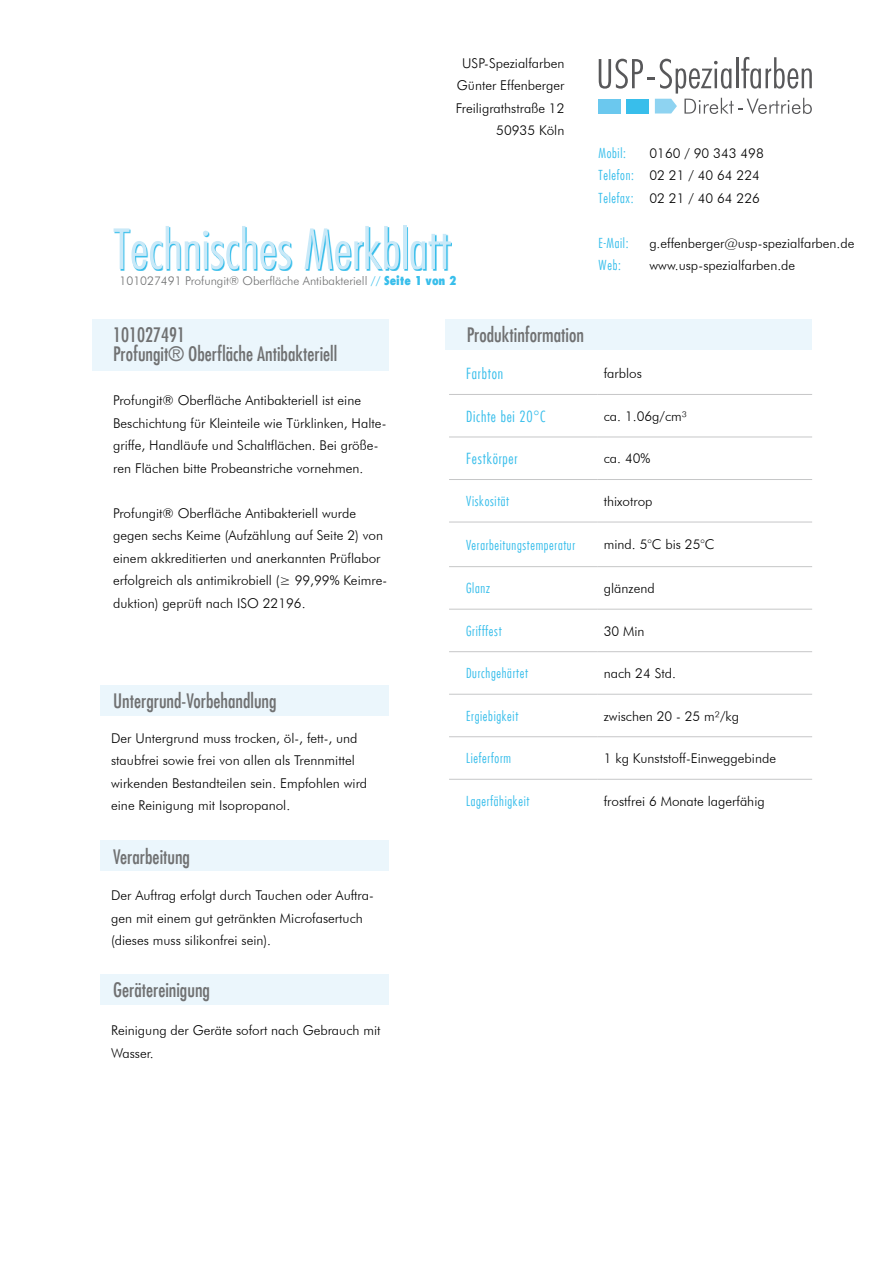
<style>
.page{position:relative;width:893px;height:1263px;background:#fff}
.page>*{position:absolute;margin:0;border:0;box-sizing:border-box;transform-origin:0 0}
.t1{font:300 condensed 53.7px "Futura LT";color:#c9e9f8}
.t2{font:condensed 19.5px/19.5px "Futura LT";color:#707172}
.t3{font:300 condensed 15px "Futura LT";letter-spacing:.05em;color:#38beeb}
.t4{font:300 13.5px/22.5px "Futura BT";color:#000}
.t5{font:300 condensed 13.5px "Futura LT";letter-spacing:.05em;color:#38beeb}
.t6{font:300 12px "Futura BT";color:#707172}
.s1{font-family:"Futura LT";font-stretch:condensed;color:#38beeb}
.s2{color:#38beeb}
.s3{font-family:"Futura LT";font-weight:800;font-stretch:condensed;color:#38beeb}
</style>
<div class="page">
<hr style="left:449px;top:394px;width:149px;height:1px;background:#c6c7c8">
<hr style="left:598px;top:394px;width:214px;height:1px;background:#c6c7c8">
<hr style="left:449px;top:437px;width:149px;height:1px;background:#c6c7c8">
<hr style="left:598px;top:437px;width:214px;height:1px;background:#c6c7c8">
<hr style="left:449px;top:479px;width:149px;height:1px;background:#c6c7c8">
<hr style="left:598px;top:479px;width:214px;height:1px;background:#c6c7c8">
<hr style="left:449px;top:522px;width:149px;height:1px;background:#c6c7c8">
<hr style="left:598px;top:522px;width:214px;height:1px;background:#c6c7c8">
<hr style="left:449px;top:566px;width:149px;height:1px;background:#c6c7c8">
<hr style="left:598px;top:566px;width:214px;height:1px;background:#c6c7c8">
<hr style="left:449px;top:609px;width:149px;height:1px;background:#c6c7c8">
<hr style="left:598px;top:609px;width:214px;height:1px;background:#c6c7c8">
<hr style="left:449px;top:651px;width:149px;height:1px;background:#c6c7c8">
<hr style="left:598px;top:651px;width:214px;height:1px;background:#c6c7c8">
<hr style="left:449px;top:694px;width:149px;height:1px;background:#c6c7c8">
<hr style="left:598px;top:694px;width:214px;height:1px;background:#c6c7c8">
<hr style="left:449px;top:736px;width:149px;height:1px;background:#c6c7c8">
<hr style="left:598px;top:736px;width:214px;height:1px;background:#c6c7c8">
<hr style="left:449px;top:779px;width:149px;height:1px;background:#c6c7c8">
<hr style="left:598px;top:779px;width:214px;height:1px;background:#c6c7c8">
<svg style="left:115px;top:227px;width:337px;height:43px"></svg>
<div style="left:92px;top:319px;width:297px;height:52px;background:#ebf6fc"></div>
<div style="left:445px;top:319px;width:367px;height:30px;background:#ebf6fc"></div>
<div style="left:100px;top:685px;width:289px;height:30px;background:#ebf6fc"></div>
<div style="left:100px;top:841px;width:289px;height:30px;background:#ebf6fc"></div>
<div style="left:100px;top:975px;width:289px;height:30px;background:#ebf6fc"></div>
<div style="left:598px;top:99px;width:23px;height:15px;background:#6bc8ee"></div>
<svg style="left:599px;top:57px;width:213px;height:57px"></svg>
<p class="t4" style="left:456px;top:51px;width:110px;text-align:right">USP-Spezialfarben<br>Günter Effenberger<br>Freiligrathstraße 12<br>50935 Köln</p>
<p class="t5" style="left:598px;top:145px;width:29px">Mobil:</p>
<p class="t4" style="left:598px;top:141px;width:167px;text-indent:51px">0160 / 90 343 498<br><span class="s1">Telefon:</span> 02 21 / 40 64 224<br><span class="s1">Telefax:</span> 02 21 / 40 64 226</p>
<p class="t5" style="left:598px;top:235px;width:32px">E-Mail:</p>
<p class="t4" style="left:649px;top:231px;width:207px">g.effenberger@usp-spezialfarben.de</p>
<p class="t5" style="left:598px;top:257px;width:24px">Web:</p>
<p class="t4" style="left:649px;top:254px;width:147px">www.usp-spezialfarben.de</p>
<h1 class="t1" style="left:113px;top:217px;width:339px">Technisches Merkblatt</h1>
<p class="t6" style="left:120px;top:274px;width:338px">101027491 Profungit® Oberfläche Antibakteriell <span class="s2">//</span> <span class="s3">Seite 1 von 2</span></p>
<h2 class="t2" style="left:113px;top:325px;width:226px">101027491<br>Profungit® Oberfläche Antibakteriell</h2>
<h2 class="t2" style="left:467px;top:325px;width:119px">Produktinformation</h2>
<p class="t3" style="left:466px;top:365px;width:38px">Farbton</p>
<p class="t4" style="left:604px;top:362px;width:40px">farblos</p>
<p class="t3" style="left:466px;top:407px;width:81px">Dichte bei 20°C</p>
<p class="t4" style="left:604px;top:405px;width:85px">ca. 1.06g/cm³</p>
<p class="t3" style="left:466px;top:450px;width:53px">Festkörper</p>
<p class="t4" style="left:604px;top:447px;width:48px">ca. 40%</p>
<p class="t5" style="left:466px;top:493px;width:45px">Viskosität</p>
<p class="t4" style="left:604px;top:490px;width:50px">thixotrop</p>
<p class="t5" style="left:466px;top:537px;width:111px">Verarbeitungstemperatur</p>
<p class="t4" style="left:604px;top:533px;width:112px">mind. 5°C bis 25°C</p>
<p class="t5" style="left:466px;top:580px;width:26px">Glanz</p>
<p class="t4" style="left:604px;top:577px;width:52px">glänzend</p>
<p class="t5" style="left:466px;top:623px;width:37px">Grifffest</p>
<p class="t4" style="left:604px;top:619px;width:42px">30 Min</p>
<p class="t5" style="left:466px;top:665px;width:63px">Durchgehärtet</p>
<p class="t4" style="left:604px;top:662px;width:74px">nach 24 Std.</p>
<p class="t5" style="left:466px;top:708px;width:54px">Ergiebigkeit</p>
<p class="t4" style="left:604px;top:704px;width:137px">zwischen 20 - 25 m²/kg</p>
<p class="t5" style="left:466px;top:750px;width:47px">Lieferform</p>
<p class="t4" style="left:604px;top:747px;width:174px">1 kg Kunststoff-Einweggebinde</p>
<p class="t5" style="left:466px;top:793px;width:65px">Lagerfähigkeit</p>
<p class="t4" style="left:604px;top:789px;width:162px">frostfrei 6 Monate lagerfähig</p>
<p class="t4" style="left:113px;top:389px;width:275px">Profungit® Oberfläche Antibakteriell ist eine Beschichtung für Kleinteile wie Türklinken, Halte&shy;griffe, Handläufe und Schaltflächen. Bei größe&shy;ren Flächen bitte Probeanstriche vornehmen.</p>
<p class="t4" style="left:113px;top:501px;width:276px">Profungit® Oberfläche Antibakteriell wurde gegen sechs Keime (Aufzählung auf Seite 2) von einem akkreditierten und anerkannten Prüflabor erfolgreich als antimikrobiell (≥ 99,99% Keimre&shy;duktion) geprüft nach ISO 22196.</p>
<h2 class="t2" style="left:113px;top:690px;width:165px">Untergrund-Vorbehandlung</h2>
<p class="t4" style="left:111px;top:726px;width:258px">Der Untergrund muss trocken, öl-, fett-, und staubfrei sowie frei von allen als Trennmittel wirkenden Bestandteilen sein. Empfohlen wird eine Reinigung mit Isopropanol.</p>
<h2 class="t2" style="left:113px;top:846px;width:79px">Verarbeitung</h2>
<p class="t4" style="left:111px;top:884px;width:264px">Der Auftrag erfolgt durch Tauchen oder Auftra&shy;gen mit einem gut getränkten Microfasertuch (dieses muss silikonfrei sein).</p>
<h2 class="t2" style="left:113px;top:980px;width:98px">Gerätereinigung</h2>
<p class="t4" style="left:111px;top:1019px;width:271px">Reinigung der Geräte sofort nach Gebrauch mit<br>Wasser.</p>
</div>
